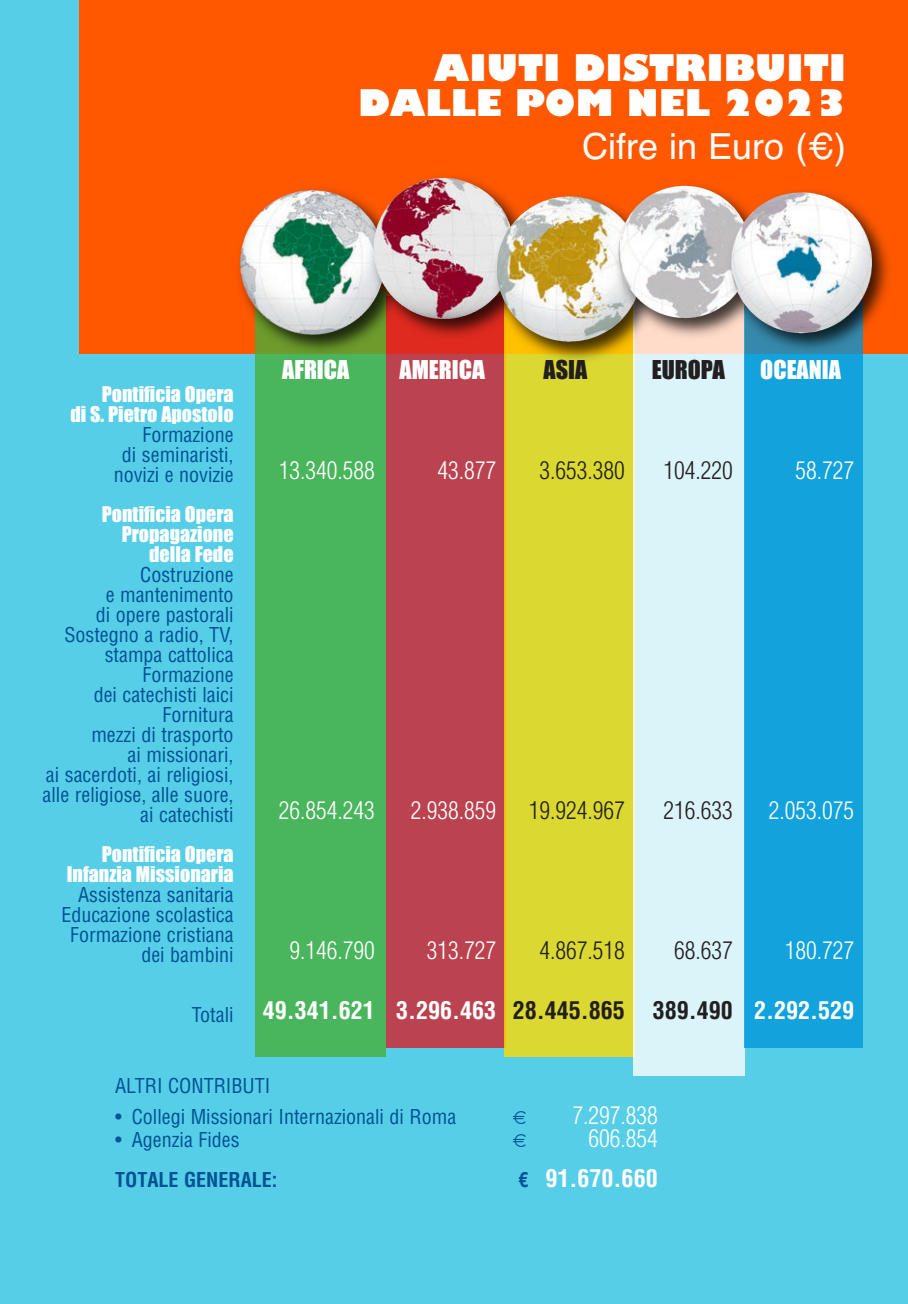
<style>
.page{position:relative;width:908px;height:1304px;background:#fff}
.page>*{position:absolute;margin:0;border:0;box-sizing:border-box;transform-origin:0 0}
.t1{font:800 36px/35px "Gill Sans";color:#fff;text-align:right}
.t2{font:36px "Helvetica";color:#fff}
.t3{font:300 condensed 24px "Helvetica";color:#fff}
.t4{font:300 condensed 24px "Helvetica";color:#231f20}
.t5{font:700 condensed 24px "Helvetica";color:#fff}
.t6{font:24px "Impact";color:#fff}
.t7{font:700 condensed 24px "Helvetica";color:#231f20}
.t8{font:24px "Impact";color:#231f20}
.t9{font:condensed 20px/20px "Helvetica";color:#005293;text-align:right}
.t10{font:700 condensed 20px "Helvetica";color:#005293}
.s1{font-family:"Impact";font-stretch:normal;color:#fff}
.s2{font-size:20px;color:#005293}
</style>
<div class="page">
<div style="left:0;top:0;width:907px;height:1304px;background:#57cee8"></div>
<div style="left:80px;top:0;width:827px;height:353px;background:#ff5800"></div>
<div style="left:255px;top:290px;width:130px;height:766px;background:#49b55d"></div>
<div style="left:385px;top:296px;width:120px;height:752px;background:#bb4350"></div>
<div style="left:504px;top:284px;width:131px;height:772px;background:#dbd931"></div>
<div style="left:633px;top:267px;width:111px;height:809px;background:#dbf4fa"></div>
<div style="left:744px;top:300px;width:118px;height:748px;background:#12a2dc"></div>
<img style="left:225px;top:189px;width:161px;height:192px">
<img style="left:239px;top:190px;width:117px;height:134px">
<img style="left:356px;top:177px;width:123px;height:190px">
<img style="left:373px;top:178px;width:106px;height:64px">
<img style="left:479px;top:182px;width:156px;height:209px">
<img style="left:496px;top:196px;width:105px;height:146px">
<img style="left:601px;top:182px;width:112px;height:183px">
<img style="left:617px;top:186px;width:96px;height:105px">
<img style="left:713px;top:189px;width:194px;height:192px">
<img style="left:730px;top:218px;width:141px;height:115px">
<p class="t1" style="left:358px;top:51px;width:489px">AIUTI DISTRIBUITI<br>DALLE POM NEL 2023</p>
<p class="t2" style="left:581px;top:125px;width:265px">Cifre in Euro (€)</p>
<p class="t9" style="left:70px;top:385px;width:164px"><span class="s1">Pontificia Opera<br>di S. Pietro Apostolo<br></span>Formazione<br>di seminaristi,<br>novizi e novizie</p>
<p class="t9" style="left:43px;top:505px;width:192px"><span class="s1">Pontificia Opera<br>Propagazione<br>della Fede<br></span>Costruzione<br>e mantenimento<br>di opere pastorali<br>Sostegno a radio, TV, stampa cattolica<br>Formazione<br>dei catechisti laici<br>Fornitura<br>mezzi di trasporto<br>ai missionari,<br>ai sacerdoti, ai religiosi, alle religiose, alle suore, ai catechisti</p>
<p class="t9" style="left:61px;top:845px;width:174px"><span class="s1">Pontificia Opera<br>Infanzia Missionaria<br></span>Assistenza sanitaria<br>Educazione scolastica<br>Formazione cristiana dei bambini</p>
<p class="t9" style="left:192px;top:1005px;width:43px">Totali</p>
<p class="t6" style="left:282px;top:357px;width:69px">AFRICA</p>
<p class="t6" style="left:399px;top:357px;width:86px">AMERICA</p>
<p class="t3" style="left:279px;top:461px;width:97px">13.340.588</p>
<p class="t3" style="left:437px;top:461px;width:60px">43.877</p>
<p class="t8" style="left:543px;top:357px;width:45px">ASIA</p>
<p class="t8" style="left:651px;top:357px;width:74px">EUROPA</p>
<p class="t6" style="left:759px;top:357px;width:82px">OCEANIA</p>
<p class="t4" style="left:539px;top:461px;width:87px">3.653.380</p>
<p class="t4" style="left:663px;top:461px;width:71px">104.220</p>
<p class="t3" style="left:795px;top:461px;width:60px">58.727</p>
<p class="t3" style="left:279px;top:801px;width:97px">26.854.243</p>
<p class="t3" style="left:410px;top:801px;width:87px">2.938.859</p>
<p class="t4" style="left:528px;top:801px;width:97px">19.924.967</p>
<p class="t4" style="left:663px;top:801px;width:71px">216.633</p>
<p class="t3" style="left:768px;top:801px;width:87px">2.053.075</p>
<p class="t3" style="left:289px;top:941px;width:87px">9.146.790</p>
<p class="t5" style="left:262px;top:1001px;width:113px">49.341.621</p>
<p class="t3" style="left:426px;top:941px;width:71px">313.727</p>
<p class="t5" style="left:396px;top:1001px;width:101px">3.296.463</p>
<p class="t4" style="left:539px;top:941px;width:87px">4.867.518</p>
<p class="t7" style="left:512px;top:1001px;width:113px">28.445.865</p>
<p class="t4" style="left:673px;top:941px;width:60px">68.637</p>
<p class="t7" style="left:652px;top:1001px;width:81px">389.490</p>
<p class="t3" style="left:784px;top:941px;width:71px">180.727</p>
<p class="t5" style="left:753px;top:1001px;width:101px">2.292.529</p>
<p class="t9" style="left:115px;top:1076px;width:157px">ALTRI CONTRIBUTI</p>
<p class="t9" style="left:115px;top:1107px;width:342px">• Collegi Missionari Internazionali di Roma</p>
<p class="t3" style="left:572px;top:1106px;width:87px">7.297.838</p>
<p class="t9" style="left:115px;top:1130px;width:126px">• Agenzia Fides</p>
<p class="t3" style="left:588px;top:1129px;width:71px">606.854</p>
<p class="t10" style="left:115px;top:1172px;width:164px">TOTALE GENERALE:</p>
<p class="t5" style="left:518px;top:1169px;width:141px"><span class="s2">€</span> 91.670.660</p>
</div>
